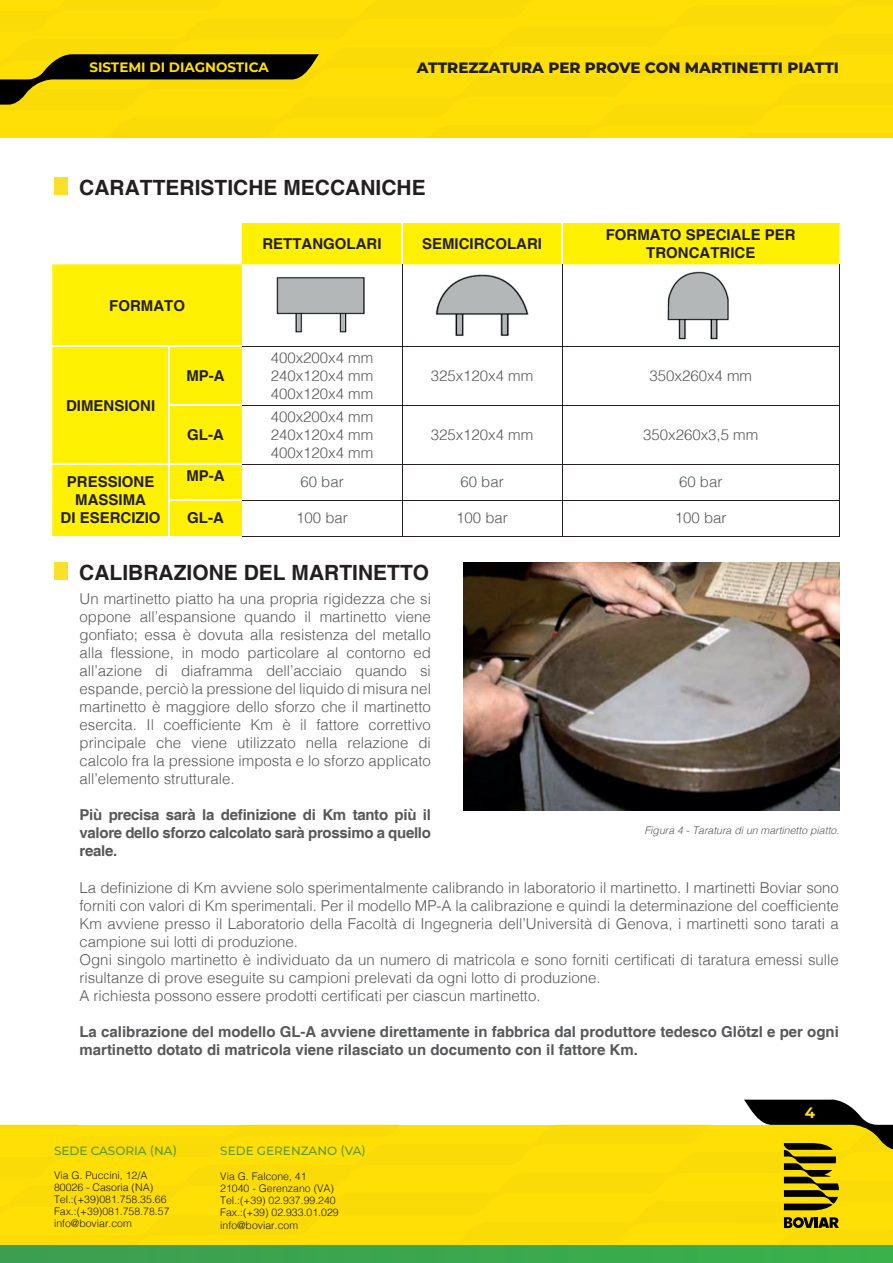
<style>
.page{position:relative;width:893px;height:1263px;background:#fff}
.page>*{position:absolute;margin:0;border:0;box-sizing:border-box;transform-origin:0 0}
.t1{font:700 21px "Helvetica";color:#231f20}
.t2{font:300 15px/18px "Helvetica";color:#57585a;text-align:justify}
.t3{font:700 15px/18px "Helvetica";color:#57585a;text-align:justify}
.t4{font:700 15px/18px "Helvetica";color:#231f20;text-align:center}
.t5{font:800 15px "Montserrat";color:#231f20}
.t6{font:700 15px "Montserrat";color:#fae029}
.t7{font:700 13.5px "Montserrat";color:#ffdf06}
.t8{font:500 12px "Montserrat";color:#5c9731}
.t9{font:300 10.5px/12px "Helvetica";color:#231f20}
.t10{font:italic 300 10.5px "Helvetica";color:#57585a}
</style>
<div class="page">
<div style="left:0;top:0;width:893px;height:138px;background:#ffdf06"></div>
<svg style="left:0;top:54px;width:319px;height:51px"></svg>
<div style="left:0;top:1125px;width:713px;height:6px;background:#fbdb07"></div>
<div style="left:0;top:1131px;width:893px;height:115px;background:#ffdf06"></div>
<img style="left:0;top:1246px;width:893px;height:17px">
<svg style="left:784px;top:1217px;width:55px;height:11px"></svg>
<svg style="left:744px;top:1099px;width:149px;height:111px;background:#b4a018"></svg>
<div style="left:54px;top:563px;width:14px;height:17px;background:#fae029"></div>
<div style="left:54px;top:177px;width:14px;height:18px;background:#fae029"></div>
<img style="left:463px;top:563px;width:376px;height:248px">
<svg style="left:52px;top:224px;width:787px;height:312px"></svg>
<hr style="left:242px;top:223px;width:160px;height:1px;background:#fff101">
<hr style="left:402px;top:223px;width:160px;height:1px;background:#fff101">
<hr style="left:562px;top:223px;width:277px;height:1px;background:#fff101">
<hr style="left:401px;top:224px;width:2px;height:40px;background:#fff">
<hr style="left:561px;top:224px;width:2px;height:40px;background:#fff">
<hr style="left:52px;top:346px;width:117px;height:1px;background:#fff">
<hr style="left:169px;top:346px;width:73px;height:1px;background:#fff">
<hr style="left:168px;top:347px;width:2px;height:58px;background:#fff">
<hr style="left:168px;top:405px;width:74px;height:1px;background:#fff">
<hr style="left:168px;top:406px;width:2px;height:57px;background:#fff">
<hr style="left:168px;top:465px;width:2px;height:34px;background:#fff">
<hr style="left:168px;top:501px;width:2px;height:35px;background:#fff">
<hr style="left:52px;top:463px;width:117px;height:2px;background:#fff">
<hr style="left:169px;top:463px;width:73px;height:2px;background:#fff">
<hr style="left:168px;top:499px;width:74px;height:2px;background:#fff">
<hr style="left:402px;top:264px;width:1px;height:82px;background:#231f20">
<hr style="left:562px;top:264px;width:1px;height:82px;background:#231f20">
<hr style="left:839px;top:264px;width:1px;height:82px;background:#231f20">
<hr style="left:242px;top:346px;width:160px;height:1px;background:#231f20">
<hr style="left:402px;top:346px;width:160px;height:1px;background:#231f20">
<hr style="left:402px;top:347px;width:1px;height:58px;background:#231f20">
<hr style="left:562px;top:346px;width:278px;height:1px;background:#231f20">
<hr style="left:562px;top:347px;width:1px;height:58px;background:#231f20">
<hr style="left:839px;top:347px;width:1px;height:58px;background:#231f20">
<hr style="left:242px;top:405px;width:160px;height:1px;background:#231f20">
<hr style="left:402px;top:405px;width:160px;height:1px;background:#231f20">
<hr style="left:402px;top:406px;width:1px;height:58px;background:#231f20">
<hr style="left:562px;top:405px;width:278px;height:1px;background:#231f20">
<hr style="left:562px;top:406px;width:1px;height:58px;background:#231f20">
<hr style="left:839px;top:406px;width:1px;height:58px;background:#231f20">
<hr style="left:242px;top:464px;width:160px;height:1px;background:#231f20">
<hr style="left:402px;top:464px;width:160px;height:1px;background:#231f20">
<hr style="left:402px;top:464px;width:1px;height:36px;background:#231f20">
<hr style="left:562px;top:464px;width:278px;height:1px;background:#231f20">
<hr style="left:562px;top:464px;width:1px;height:36px;background:#231f20">
<hr style="left:839px;top:464px;width:1px;height:36px;background:#231f20">
<hr style="left:242px;top:500px;width:160px;height:1px;background:#231f20">
<hr style="left:402px;top:500px;width:160px;height:1px;background:#231f20">
<hr style="left:402px;top:500px;width:1px;height:36px;background:#231f20">
<hr style="left:562px;top:500px;width:278px;height:1px;background:#231f20">
<hr style="left:562px;top:500px;width:1px;height:36px;background:#231f20">
<hr style="left:839px;top:500px;width:1px;height:36px;background:#231f20">
<hr style="left:242px;top:536px;width:160px;height:1px;background:#231f20">
<hr style="left:402px;top:536px;width:160px;height:1px;background:#231f20">
<hr style="left:562px;top:536px;width:278px;height:1px;background:#231f20">
<img style="left:270px;top:274px;width:104px;height:62px">
<img style="left:416px;top:270px;width:133px;height:71px">
<img style="left:648px;top:270px;width:106px;height:71px">
<p class="t7" style="left:89px;top:57px;width:181px">SISTEMI DI DIAGNOSTICA</p>
<p class="t5" style="left:417px;top:56px;width:424px">ATTREZZATURA PER PROVE CON MARTINETTI PIATTI</p>
<h1 class="t1" style="left:79px;top:175px;width:348px">CARATTERISTICHE MECCANICHE</h1>
<p class="t4" style="left:109px;top:297px;width:77px">FORMATO</p>
<p class="t4" style="left:66px;top:397px;width:91px">DIMENSIONI</p>
<p class="t4" style="left:186px;top:368px;width:40px">MP-A</p>
<p class="t4" style="left:187px;top:427px;width:38px">GL-A</p>
<p class="t4" style="left:262px;top:236px;width:121px">RETTANGOLARI</p>
<p class="t4" style="left:422px;top:236px;width:121px">SEMICIRCOLARI</p>
<p class="t4" style="left:606px;top:227px;width:192px">FORMATO SPECIALE PER<br>TRONCATRICE</p>
<p class="t2" style="left:271px;top:348px;width:104px">400x200x4 mm 240x120x4 mm 400x120x4 mm</p>
<p class="t2" style="left:271px;top:407px;width:104px">400x200x4 mm 240x120x4 mm 400x120x4 mm</p>
<p class="t2" style="left:431px;top:366px;width:104px">325x120x4 mm</p>
<p class="t2" style="left:649px;top:366px;width:104px">350x260x4 mm</p>
<p class="t2" style="left:431px;top:425px;width:104px">325x120x4 mm</p>
<p class="t2" style="left:643px;top:425px;width:117px">350x260x3,5 mm</p>
<p class="t4" style="left:61px;top:474px;width:102px">PRESSIONE<br>MASSIMA<br>DI ESERCIZIO</p>
<p class="t4" style="left:186px;top:467px;width:40px">MP-A</p>
<p class="t2" style="left:300px;top:472px;width:45px">60 bar</p>
<p class="t2" style="left:460px;top:472px;width:45px">60 bar</p>
<p class="t2" style="left:679px;top:472px;width:45px">60 bar</p>
<p class="t4" style="left:187px;top:510px;width:38px">GL-A</p>
<p class="t2" style="left:296px;top:508px;width:53px">100 bar</p>
<p class="t2" style="left:456px;top:508px;width:53px">100 bar</p>
<p class="t2" style="left:675px;top:508px;width:53px">100 bar</p>
<h1 class="t1" style="left:79px;top:560px;width:351px">CALIBRAZIONE DEL MARTINETTO</h1>
<p class="t2" style="left:80px;top:589px;width:353px">Un martinetto piatto ha una propria rigidezza che si oppone all’espansione quando il martinetto viene gonfiato; essa è dovuta alla resistenza del metallo alla flessione, in modo particolare al contorno ed all’azione di diaframma dell’acciaio quando si espande, perciò la pressione del liquido di misura nel martinetto è maggiore dello sforzo che il martinetto esercita. Il coefficiente Km è il fattore correttivo principale che viene utilizzato nella relazione di calcolo fra la pressione imposta e lo sforzo applicato all’elemento strutturale.</p>
<p class="t3" style="left:80px;top:806px;width:353px">Più precisa sarà la definizione di Km tanto più il valore dello sforzo calcolato sarà prossimo a quello reale.</p>
<p class="t10" style="left:644px;top:821px;width:196px">Figura 4 - Taratura di un martinetto piatto.</p>
<p class="t2" style="left:79px;top:878px;width:761px;text-align:left">La definizione di Km avviene solo sperimentalmente calibrando in laboratorio il martinetto. I martinetti Boviar sono forniti con valori di Km sperimentali. Per il modello MP-A la calibrazione e quindi la determinazione del coefficiente Km avviene presso il Laboratorio della Facoltà di Ingegneria dell’Università di Genova, i martinetti sono tarati a campione sui lotti di produzione.<br>Ogni singolo martinetto è individuato da un numero di matricola e sono forniti certificati di taratura emessi sulle risultanze di prove eseguite su campioni prelevati da ogni lotto di produzione.<br>A richiesta possono essere prodotti certificati per ciascun martinetto.</p>
<p class="t3" style="left:79px;top:1023px;width:761px">La calibrazione del modello GL-A avviene direttamente in fabbrica dal produttore tedesco Glötzl e per ogni martinetto dotato di matricola viene rilasciato un documento con il fattore Km.</p>
<p class="t8" style="left:54px;top:1142px;width:125px">SEDE CASORIA (NA)</p>
<p class="t9" style="left:54px;top:1169px;width:117px">Via G. Puccini, 12/A<br>80026 - Casoria (NA)<br>Tel.:(+39)081.758.35.66<br>Fax.:(+39)081.758.78.57 info@boviar.com</p>
<p class="t8" style="left:220px;top:1142px;width:147px">SEDE GERENZANO (VA)</p>
<p class="t9" style="left:220px;top:1169px;width:120px">Via G. Falcone, 41<br>21040 - Gerenzano (VA)<br>Tel.:(+39) 02.937.99.240<br>Fax.:(+39) 02.933.01.029</p>
<p class="t9" style="left:220px;top:1218px;width:79px">info@boviar.com</p>
<p class="t6" style="left:805px;top:1102px;width:12px">4</p>
</div>
